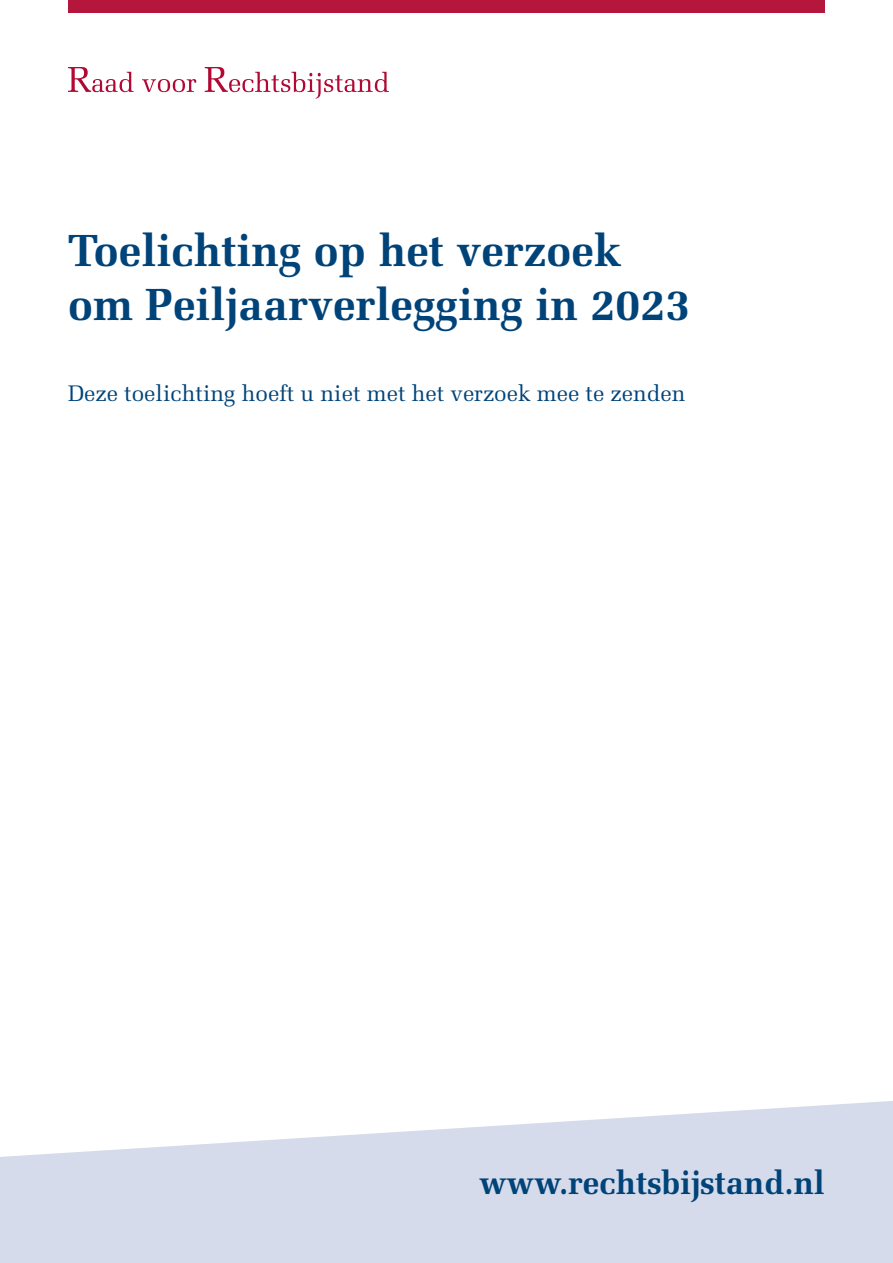
<style>
.page{position:relative;width:893px;height:1263px;background:#fff}
.page>*{position:absolute;margin:0;border:0;box-sizing:border-box;transform-origin:0 0}
.t1{font:700 45px/54px "Melior LT Std";color:#004379}
.t2{font:700 33px "Melior LT Std";color:#004379}
.t3{font:22.5px "Melior LT Std";color:#004379}
</style>
<div class="page">
<svg style="left:0;top:1101px;width:893px;height:162px;fill:#d5dbea"></svg>
<div style="left:68px;top:0;width:757px;height:13px;background:#b4163c"></div>
<svg style="left:68px;top:67px;width:66px;height:25px"></svg>
<svg style="left:142px;top:79px;width:54px;height:13px"></svg>
<svg style="left:205px;top:67px;width:184px;height:32px"></svg>
<p class="t1" style="left:68px;top:224px;width:624px">Toelichting op het verzoek om Peiljaarverlegging in 2023</p>
<p class="t3" style="left:68px;top:380px;width:619px">Deze toelichting hoeft u niet met het verzoek mee te zenden</p>
<p class="t2" style="left:479px;top:1163px;width:347px">www.rechtsbijstand.nl</p>
</div>
